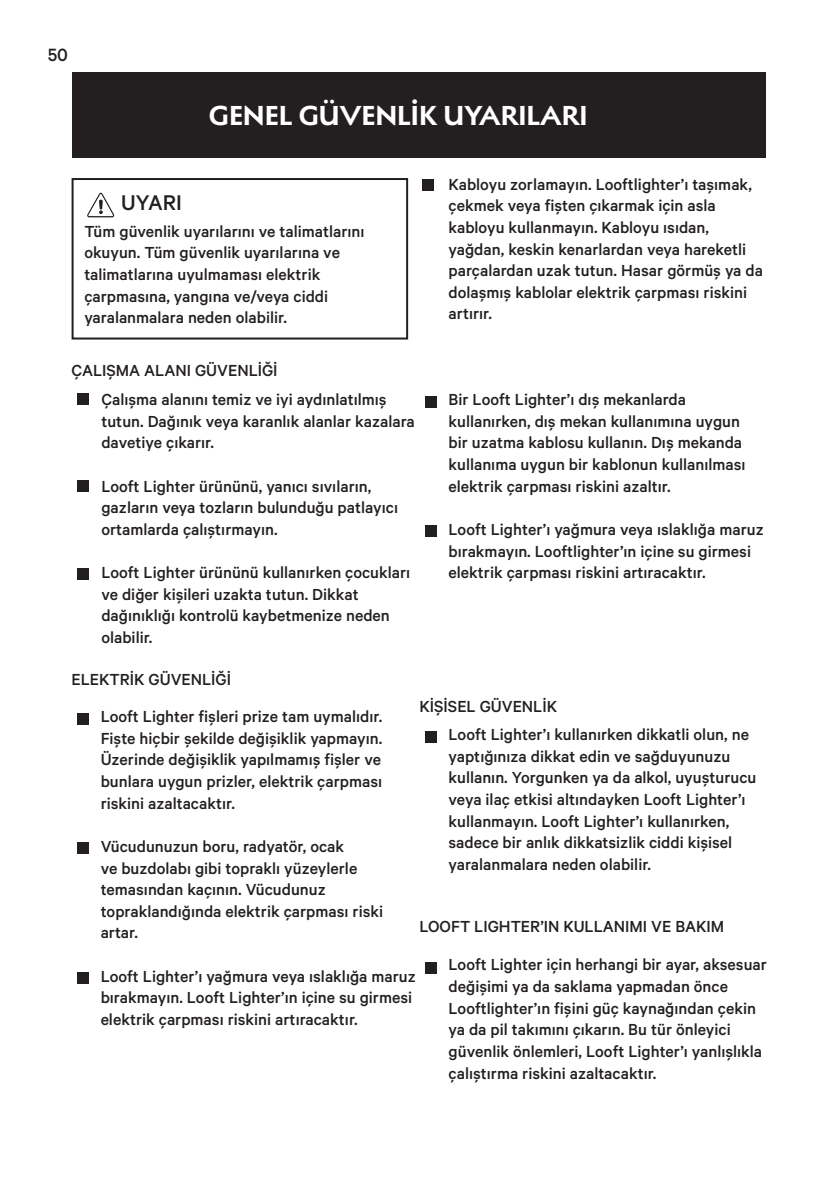
<style>
.page{position:relative;width:840px;height:1191px;background:#fff}
.page>*{position:absolute;margin:0;border:0;box-sizing:border-box;transform-origin:0 0}
.t1{font:700 28px "Melanzane";color:#fff}
.t2{font:500 24px "Calibre";color:#231f20}
.t3{font:500 20px "Calibre";color:#231f20}
.t4{font:500 18px/21.6px "Calibre";color:#231f20}
</style>
<div class="page">
<div style="left:72px;top:72px;width:694px;height:85px;background:#231f20"></div>
<div style="left:72px;top:178px;width:336px;height:161px;border:2px solid #231f20"></div>
<svg style="left:87px;top:193px;width:27px;height:24px"></svg>
<div style="left:77px;top:393px;width:11px;height:12px;background:#231f20"></div>
<div style="left:77px;top:480px;width:11px;height:11px;background:#231f20"></div>
<div style="left:77px;top:568px;width:11px;height:11px;background:#231f20"></div>
<div style="left:77px;top:714px;width:11px;height:11px;background:#231f20"></div>
<div style="left:425px;top:397px;width:11px;height:11px;background:#231f20"></div>
<div style="left:425px;top:732px;width:11px;height:11px;background:#231f20"></div>
<div style="left:425px;top:962px;width:11px;height:11px;background:#231f20"></div>
<div style="left:77px;top:842px;width:11px;height:11px;background:#231f20"></div>
<div style="left:425px;top:525px;width:11px;height:11px;background:#231f20"></div>
<div style="left:77px;top:972px;width:11px;height:11px;background:#231f20"></div>
<div style="left:422px;top:180px;width:11px;height:11px;background:#231f20"></div>
<p class="t3" style="left:48px;top:43px;width:22px">50</p>
<p class="t1" style="left:209px;top:93px;width:380px">GENEL GÜVENLİK UYARILARI</p>
<p class="t2" style="left:121px;top:189px;width:62px">UYARI</p>
<p class="t4" style="left:84px;top:220px;width:281px">Tüm güvenlik uyarılarını ve talimatlarını</p>
<p class="t4" style="left:84px;top:241px;width:257px">okuyun. Tüm güvenlik uyarılarına ve talimatlarına uyulmaması elektrik</p>
<p class="t4" style="left:84px;top:285px;width:245px">çarpmasına, yangına ve/veya ciddi yaralanmalara neden olabilir.</p>
<p class="t4" style="left:72px;top:359px;width:207px">ÇALIŞMA ALANI GÜVENLİĞİ</p>
<p class="t4" style="left:101px;top:388px;width:315px">Çalışma alanını temiz ve iyi aydınlatılmış tutun. Dağınık veya karanlık alanlar kazalara davetiye çıkarır.</p>
<p class="t4" style="left:101px;top:475px;width:298px">Looft Lighter ürününü, yanıcı sıvıların, gazların veya tozların bulunduğu patlayıcı ortamlarda çalıştırmayın.</p>
<p class="t4" style="left:101px;top:561px;width:310px">Looft Lighter ürününü kullanırken çocukları ve diğer kişileri uzakta tutun. Dikkat dağınıklığı kontrolü kaybetmenize neden olabilir.</p>
<p class="t4" style="left:72px;top:668px;width:161px">ELEKTRİK GÜVENLİĞİ</p>
<p class="t4" style="left:448px;top:173px;width:316px">Kabloyu zorlamayın. Looftlighter’ı taşımak, çekmek veya fişten çıkarmak için asla kabloyu kullanmayın. Kabloyu ısıdan, yağdan, keskin kenarlardan veya hareketli parçalardan uzak tutun. Hasar görmüş ya da dolaşmış kablolar elektrik çarpması riskini artırır.</p>
<p class="t4" style="left:448px;top:388px;width:298px">Bir Looft Lighter’ı dış mekanlarda kullanırken, dış mekan kullanımına uygun bir uzatma kablosu kullanın. Dış mekanda kullanıma uygun bir kablonun kullanılması elektrik çarpması riskini azaltır.</p>
<p class="t4" style="left:448px;top:518px;width:316px">Looft Lighter’ı yağmura veya ıslaklığa maruz bırakmayın. Looftlighter’ın içine su girmesi elektrik çarpması riskini artıracaktır.</p>
<p class="t4" style="left:419px;top:695px;width:139px">KİŞİSEL GÜVENLİK</p>
<p class="t4" style="left:101px;top:705px;width:283px;text-align:justify">Looft Lighter fişleri prize tam uymalıdır.<br>Fişte hiçbir şekilde değişiklik yapmayın.<br>Üzerinde değişiklik yapılmamış fişler ve bunlara uygun prizler, elektrik çarpması riskini azaltacaktır.</p>
<p class="t4" style="left:101px;top:835px;width:284px">Vücudunuzun boru, radyatör, ocak<br>ve buzdolabı gibi topraklı yüzeylerle temasından kaçının. Vücudunuz topraklandığında elektrik çarpması riski artar.</p>
<p class="t4" style="left:101px;top:964px;width:316px">Looft Lighter’ı yağmura veya ıslaklığa maruz bırakmayın. Looft Lighter’ın içine su girmesi elektrik çarpması riskini artıracaktır.</p>
<p class="t4" style="left:448px;top:723px;width:309px">Looft Lighter’ı kullanırken dikkatli olun, ne yaptığınıza dikkat edin ve sağduyunuzu kullanın. Yorgunken ya da alkol, uyuşturucu veya ilaç etkisi altındayken Looft Lighter’ı kullanmayın. Looft Lighter’ı kullanırken, sadece bir anlık dikkatsizlik ciddi kişisel yaralanmalara neden olabilir.</p>
<p class="t4" style="left:419px;top:915px;width:306px">LOOFT LIGHTER’IN KULLANIMI VE BAKIM</p>
<p class="t4" style="left:448px;top:953px;width:320px">Looft Lighter için herhangi bir ayar, aksesuar değişimi ya da saklama yapmadan önce Looftlighter’ın fişini güç kaynağından çekin ya da pil takımını çıkarın. Bu tür önleyici güvenlik önlemleri, Looft Lighter’ı yanlışlıkla çalıştırma riskini azaltacaktır.</p>
</div>
